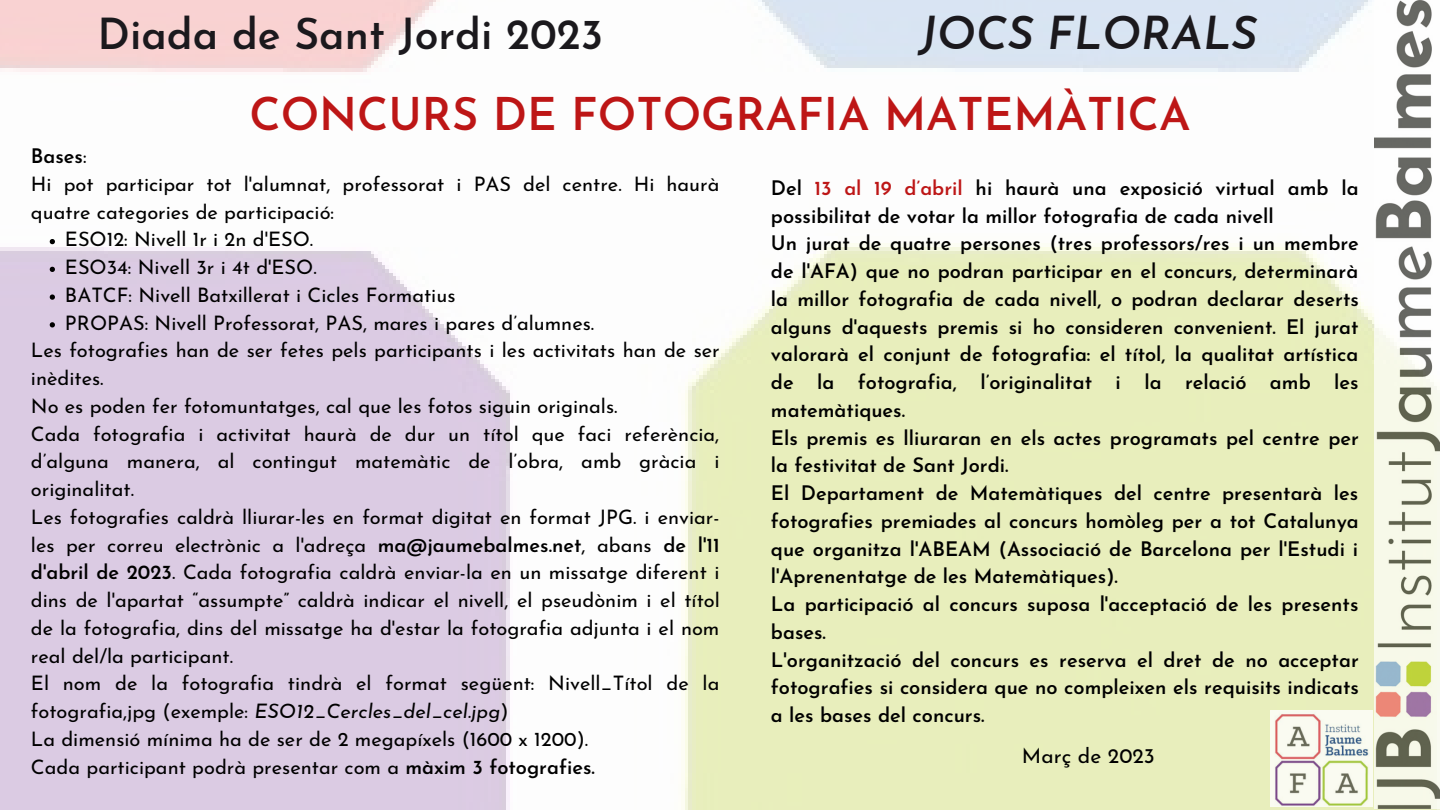
<style>
.page{position:relative;width:1440px;height:810px;background:#fff}
.page>*{position:absolute;margin:0;border:0;box-sizing:border-box;transform-origin:0 0}
.t1{font:italic 600 45.4px "Josefin Sans";color:#1b191d}
.t2{font:600 45.1px "Josefin Sans";color:#bd1616}
.t3{font:600 42.7px "Josefin Sans";color:#1b191d}
.t4{font:21px "Josefin Sans";color:#000}
.t5{font:20px/27.8px "Josefin Sans";color:#000}
.t6{font:600 20px/27.8px "Josefin Sans";color:#000}
.s1{font-weight:600}
.s2{font-style:italic}
.s3{color:#bd1616}
</style>
<div class="page">
<img style="left:1374px;top:0;width:66px;height:809px">
<img style="left:1270px;top:710px;width:102px;height:96px">
<svg style="left:50px;top:239px;width:5px;height:5px"></svg>
<svg style="left:50px;top:267px;width:5px;height:5px"></svg>
<svg style="left:50px;top:294px;width:5px;height:6px"></svg>
<svg style="left:50px;top:322px;width:5px;height:5px"></svg>
<h3 class="t3" style="left:98px;top:17px;width:507px">Diada de Sant Jordi 2023</h3>
<h1 class="t1" style="left:920px;top:14px;width:339px">JOCS FLORALS</h1>
<h2 class="t2" style="left:249px;top:96px;width:943px">CONCURS DE FOTOGRAFIA MATEMÀTICA</h2>
<p class="t5" style="left:31px;top:144px;width:690px"><span class="s1">Bases</span>:<br>Hi pot participar tot l'alumnat, professorat i PAS del centre. Hi haurà quatre categories de participació:</p>
<p class="t5" style="left:65px;top:228px;width:531px">ESO12: Nivell 1r i 2n d'ESO.<br>ESO34: Nivell 3r i 4t d'ESO.<br>BATCF: Nivell Batxillerat i Cicles Formatius<br>PROPAS: Nivell Professorat, PAS, mares i pares d’alumnes.</p>
<p class="t5" style="left:31px;top:339px;width:690px">Les fotografies han de ser fetes pels participants i les activitats han de ser inèdites.<br>No es poden fer fotomuntatges, cal que les fotos siguin originals.<br>Cada fotografia i activitat haurà de dur un títol que faci referència, d’alguna manera, al contingut matemàtic de l’obra, amb gràcia i originalitat.<br>Les fotografies caldrà lliurar-les en format digitat en format JPG. i enviar&shy;les per correu electrònic a l'adreça <span class="s1">ma@jaumebalmes.net</span>, abans <span class="s1">de l'11 d'abril de 2023</span>. Cada fotografia caldrà enviar-la en un missatge diferent i dins de l'apartat “assumpte” caldrà indicar el nivell, el pseudònim i el títol de la fotografia, dins del missatge ha d'estar la fotografia adjunta i el nom real del/la participant.<br>El nom de la fotografia tindrà el format següent: Nivell_Títol de la fotografia,jpg (exemple: <span class="s2">ESO12_Cercles_del_cel.jpg</span>)<br>La dimensió mínima ha de ser de 2 megapíxels (1600 x 1200).<br>Cada participant podrà presentar com a <span class="s1">màxim 3 fotografies.</span></p>
<p class="t6" style="left:771px;top:176px;width:589px">Del <span class="s3">13 al 19 d’abril</span> hi haurà una exposició virtual amb la possibilitat de votar la millor fotografia de cada nivell<br>Un jurat de quatre persones (tres professors/res i un membre de l'AFA) que no podran participar en el concurs, determinarà la millor fotografia de cada nivell, o podran declarar deserts alguns d'aquests premis si ho consideren convenient. El jurat valorarà el conjunt de fotografia: el títol, la qualitat artística de la fotografia, l’originalitat i la relació amb les matemàtiques.<br>Els premis es lliuraran en els actes programats pel centre per la festivitat de Sant Jordi.<br>El Departament de Matemàtiques del centre presentarà les fotografies premiades al concurs homòleg per a tot Catalunya que organitza l'ABEAM (Associació de Barcelona per l'Estudi i l'Aprenentatge de les Matemàtiques).<br>La participació al concurs suposa l'acceptació de les presents bases.<br>L'organització del concurs es reserva el dret de no acceptar fotografies si considera que no compleixen els requisits indicats a les bases del concurs.</p>
<p class="t4" style="left:1022px;top:747px;width:134px">Març de 2023</p>
</div>
